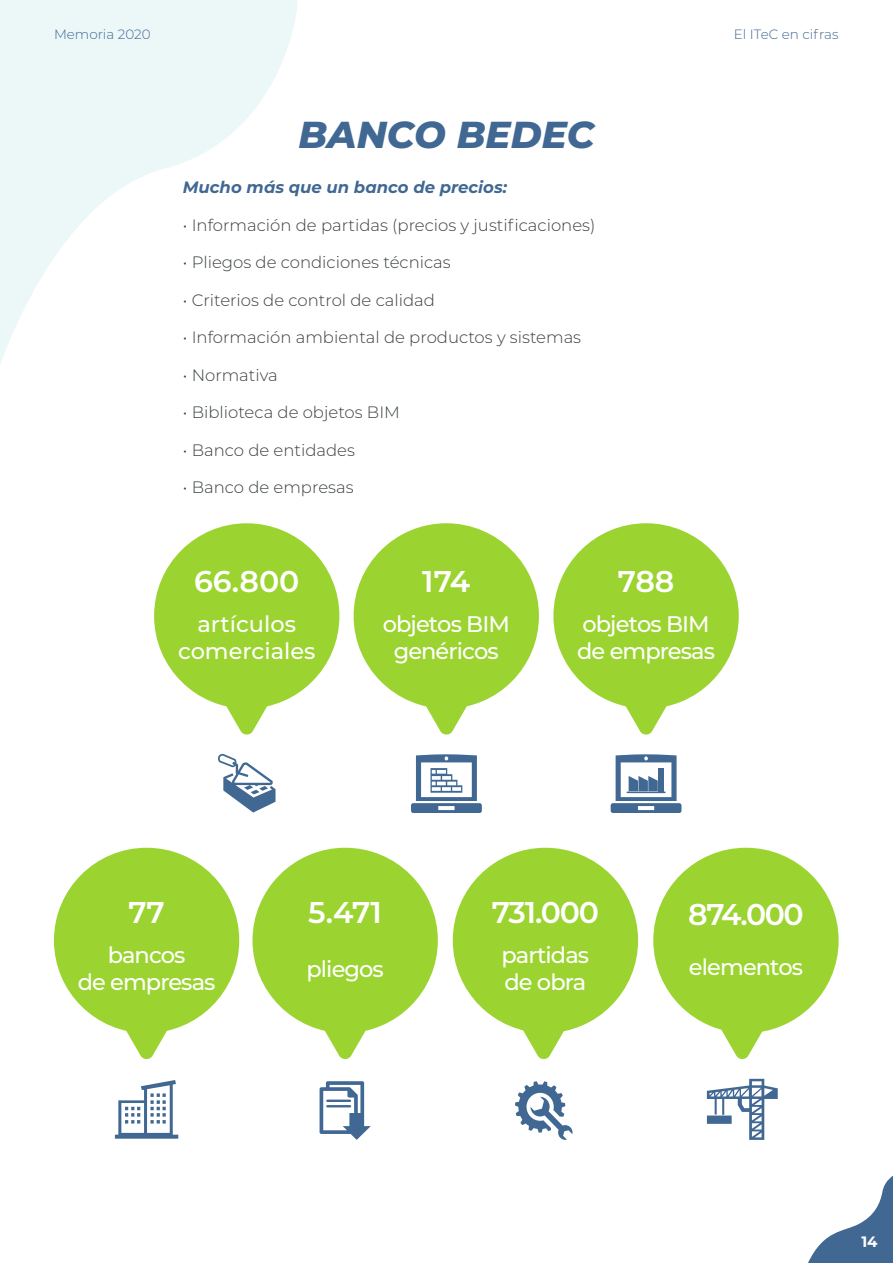
<style>
.page{position:relative;width:893px;height:1263px;background:#fff}
.page>*{position:absolute;margin:0;border:0;box-sizing:border-box;transform-origin:0 0}
.t1{font:italic 800 37.5px "Montserrat";color:#406892}
.t2{font:600 30px "Montserrat";letter-spacing:-.04em;color:#fff}
.t3{font:500 22.5px/27px "Montserrat";letter-spacing:-.04em;color:#fff;text-align:center}
.t4{font:500 22.5px/27px "Montserrat";color:#fff;text-align:center}
.t5{font:300 16.5px "Montserrat";color:#3a3f42}
.t6{font:italic 700 16.5px "Montserrat";color:#406892}
.t7{font:700 15px "Montserrat";color:#fff}
.t8{font:300 13.5px "Montserrat";color:#406892}
</style>
<div class="page">
<svg style="left:0;top:0;width:298px;height:364px;fill:#ecf7f8"></svg>
<div style="left:154px;top:523px;width:185px;height:186px;background:#9bd430;border-radius:50%"></div>
<div style="left:354px;top:523px;width:185px;height:186px;background:#9bd430;border-radius:50%"></div>
<div style="left:553px;top:523px;width:186px;height:186px;background:#9bd430;border-radius:50%"></div>
<svg style="left:216px;top:703px;width:61px;height:32px"></svg>
<svg style="left:416px;top:703px;width:61px;height:32px"></svg>
<svg style="left:615px;top:703px;width:62px;height:32px"></svg>
<div style="left:453px;top:848px;width:185px;height:185px;background:#9bd430;border-radius:50%"></div>
<div style="left:252px;top:848px;width:186px;height:185px;background:#9bd430;border-radius:50%"></div>
<div style="left:54px;top:848px;width:185px;height:185px;background:#9bd430;border-radius:50%"></div>
<div style="left:653px;top:848px;width:186px;height:185px;background:#9bd430;border-radius:50%"></div>
<svg style="left:116px;top:1028px;width:61px;height:31px"></svg>
<svg style="left:314px;top:1027px;width:62px;height:32px"></svg>
<svg style="left:513px;top:1027px;width:61px;height:32px"></svg>
<svg style="left:712px;top:1026px;width:61px;height:33px"></svg>
<svg style="left:808px;top:1176px;width:85px;height:87px"></svg>
<svg style="left:218px;top:754px;width:58px;height:58px"></svg>
<svg style="left:707px;top:1079px;width:71px;height:61px"></svg>
<svg style="left:115px;top:1080px;width:63px;height:59px"></svg>
<svg style="left:411px;top:754px;width:71px;height:59px"></svg>
<svg style="left:320px;top:1081px;width:51px;height:59px"></svg>
<svg style="left:515px;top:1081px;width:57px;height:59px"></svg>
<svg style="left:611px;top:754px;width:70px;height:59px"></svg>
<div style="left:658px;top:768px;width:6px;height:24px;background:#406892"></div>
<hr style="left:626px;top:791px;width:40px;height:2px;background:#406892">
<p class="t8" style="left:54px;top:25px;width:98px">Memoria 2020</p>
<p class="t8" style="left:734px;top:25px;width:106px">El ITeC en cifras</p>
<h1 class="t1" style="left:298px;top:107px;width:298px">BANCO BEDEC</h1>
<p class="t6" style="left:183px;top:175px;width:326px">Mucho más que un banco de precios:</p>
<p class="t5" style="left:183px;top:213px;width:414px">• Información de partidas (precios y justificaciones)</p>
<p class="t5" style="left:183px;top:251px;width:269px">• Pliegos de condiciones técnicas</p>
<p class="t5" style="left:183px;top:288px;width:254px">• Criterios de control de calidad</p>
<p class="t5" style="left:183px;top:326px;width:400px">• Información ambiental de productos y sistemas</p>
<p class="t5" style="left:183px;top:363px;width:96px">• Normativa</p>
<p class="t5" style="left:183px;top:401px;width:219px">• Biblioteca de objetos BIM</p>
<p class="t5" style="left:183px;top:438px;width:174px">• Banco de entidades</p>
<p class="t5" style="left:183px;top:476px;width:172px">• Banco de empresas</p>
<h2 class="t2" style="left:194px;top:560px;width:107px">66.800</h2>
<h3 class="t4" style="left:178px;top:610px;width:139px">artículos comerciales</h3>
<h2 class="t2" style="left:422px;top:560px;width:50px">174</h2>
<h3 class="t3" style="left:383px;top:610px;width:129px">objetos BIM genéricos</h3>
<h2 class="t2" style="left:618px;top:560px;width:58px">788</h2>
<h3 class="t3" style="left:577px;top:610px;width:139px;text-align:left">objetos BIM de empresas</h3>
<h2 class="t2" style="left:128px;top:891px;width:38px">77</h2>
<h3 class="t3" style="left:78px;top:940px;width:139px">bancos<br>de empresas</h3>
<h2 class="t2" style="left:308px;top:891px;width:75px">5.471</h2>
<h3 class="t3" style="left:306px;top:954px;width:79px">pliegos</h3>
<h2 class="t2" style="left:492px;top:891px;width:109px">731.000</h2>
<h3 class="t3" style="left:502px;top:941px;width:89px;text-align:left">partidas de obra</h3>
<h2 class="t2" style="left:688px;top:893px;width:117px">874.000</h2>
<h3 class="t3" style="left:689px;top:953px;width:116px">elementos</h3>
<p class="t7" style="left:861px;top:1230px;width:18px">14</p>
</div>
